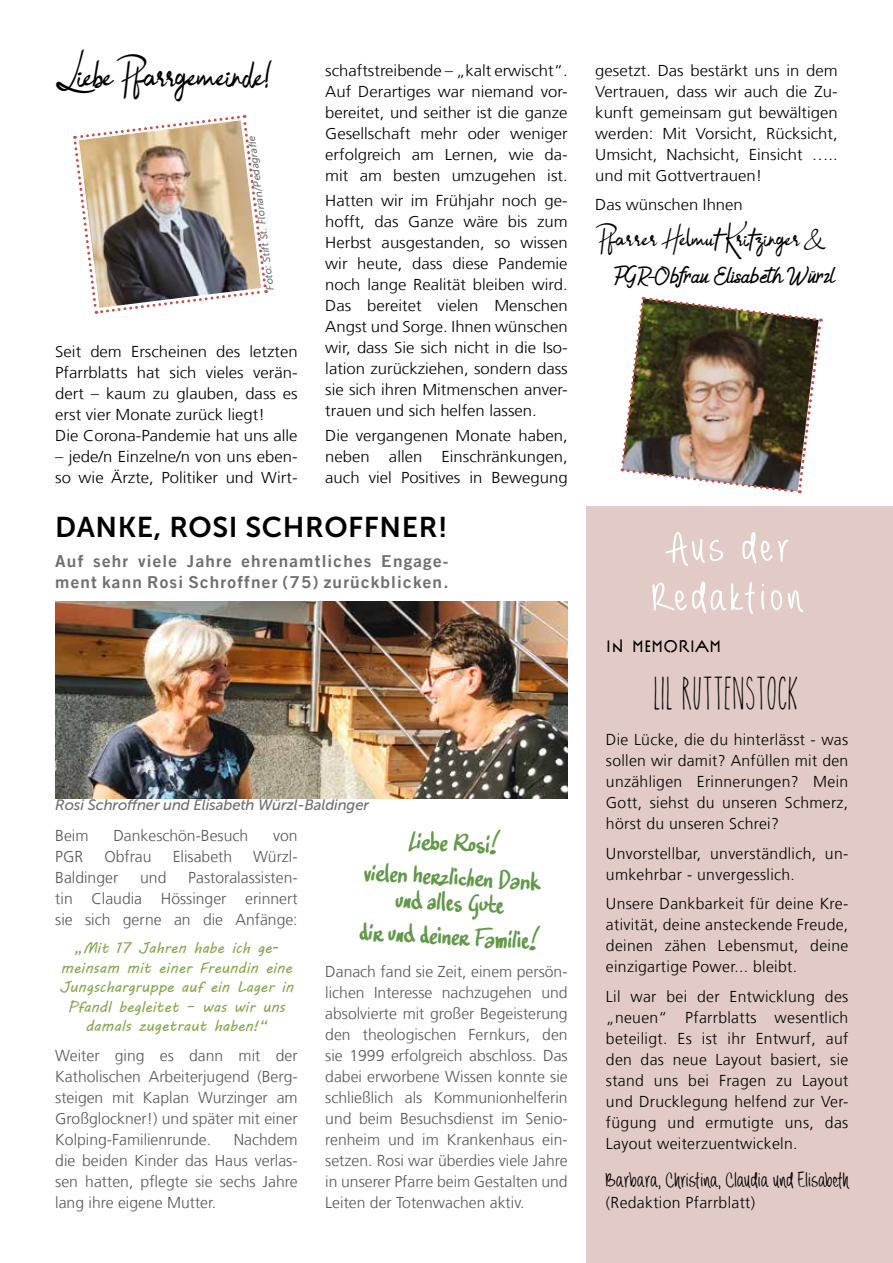
<style>
.page{position:relative;width:893px;height:1263px;background:#fff}
.page>*{position:absolute;margin:0;border:0;box-sizing:border-box;transform-origin:0 0}
.t1{font:700 58.5px/49.5px "Always Forever";letter-spacing:.07em;color:#fff;scale:1.13 1}
.t2{font:33px "The Skinny";letter-spacing:.02em;color:#000}
.t3{font:700 30px "Always Forever";letter-spacing:.02em;color:#000}
.t4{font:28.5px "Museo Sans 700";letter-spacing:.02em;color:#000}
.t5{font:25.5px "Humienly";letter-spacing:.01em;color:#000;scale:1.06 1}
.t6{font:25.5px "Bulgatti";color:#000}
.t7{font:24px/34px "Bloc Boy PERSONALUSEONLY";color:#619948;text-align:center}
.t8{font:18px "Bulgatti";letter-spacing:.02em;color:#000}
.t9{font:700 18px "P22 FLW Exhibition";letter-spacing:.02em;color:#000}
.t10{font:16.5px/21px "Trade Gothic LT Com Bd 2";letter-spacing:.07em;color:#706f6f;scale:1.04 1}
.t11{font:300 15.75px/21px "Frutiger LT Com";color:#000;text-align:justify;scale:1.06 1}
.t12{font:300 15.75px/21px "Frutiger LT Com";color:#575756;text-align:justify}
.t13{font:300 15.75px/21px "Frutiger LT Com";color:#000;text-align:justify}
.t14{font:300 15.75px/21px "Frutiger LT Com";letter-spacing:.02em;color:#000}
.t15{font:15px/19.5px "MV Boli";color:#83a74b;text-align:center}
.t16{font:italic 15px "Museo Sans 500";letter-spacing:-.01em;color:#706f6f}
.t17{font:italic 10.2px "Museo Sans 500";color:#706f6f}
.s1{font-family:"Chinal Light PERSONALUSEONLY";font-size:33px}
</style>
<div class="page">
<div style="left:587px;top:506px;width:306px;height:757px;background:#e2cbc7"></div>
<img style="left:73px;top:115px;width:195px;height:199px">
<img style="left:55px;top:602px;width:513px;height:196px">
<img style="left:620px;top:296px;width:203px;height:198px">
<h3 class="t6" style="left:55px;top:64px;width:218px">Liebe Pfarrgemeinde!</h3>
<p class="t17" style="left:265px;top:291px;width:157px;rotate:-97deg">Foto: Stift St. Florian/Pedagrafi e</p>
<p class="t11" style="left:55px;top:341px;width:230px;text-align:left">Seit dem Erscheinen des letzten<br>Pfarrblatts hat sich vieles verän&shy;dert – kaum zu glauben, dass es erst vier Monate zurück liegt!<br>Die Corona-Pandemie hat uns alle</p>
<p class="t11" style="left:55px;top:446px;width:230px">– jede/n Einzelne/n von uns eben&shy;so wie Ärzte, Politiker und Wirt-</p>
<p class="t11" style="left:325px;top:60px;width:230px">schaftstreibende – „kalt erwischt“.<br>Auf Derartiges war niemand vor&shy;bereitet, und seither ist die ganze Gesellschaft mehr oder weniger erfolgreich am Lernen, wie da&shy;mit am besten umzugehen ist.</p>
<p class="t11" style="left:325px;top:190px;width:230px">Hatten wir im Frühjahr noch ge&shy;hofft, das Ganze wäre bis zum Herbst ausgestanden, so wissen wir heute, dass diese Pandemie noch lange Realität bleiben wird.<br>Das bereitet vielen Menschen Angst und Sorge. Ihnen wünschen wir, dass Sie sich nicht in die Iso&shy;lation zurückziehen, sondern dass sie sich ihren Mitmenschen anver&shy;trauen und sich helfen lassen.</p>
<p class="t11" style="left:325px;top:425px;width:230px">Die vergangenen Monate haben, neben allen Einschränkungen, auch viel Positives in Bewegung</p>
<h3 class="t4" style="left:55px;top:511px;width:394px">DANKE, ROSI SCHROFFNER!</h3>
<p class="t10" style="left:55px;top:550px;width:380px">Auf sehr viele Jahre ehrenamtliches Engage&shy;ment kann Rosi Schroffner (75) zurückblicken.</p>
<p class="t16" style="left:55px;top:796px;width:315px">Rosi Schroffner und Elisabeth Würzl-Baldinger</p>
<p class="t12" style="left:55px;top:825px;width:35px">Beim</p>
<p class="t12" style="left:113px;top:825px;width:136px">Dankeschön-Besuch</p>
<p class="t12" style="left:273px;top:825px;width:26px">von</p>
<p class="t12" style="left:55px;top:846px;width:30px">PGR</p>
<p class="t12" style="left:104px;top:846px;width:49px">Obfrau</p>
<p class="t12" style="left:173px;top:846px;width:61px">Elisabeth</p>
<p class="t12" style="left:253px;top:846px;width:46px">Würzl-</p>
<p class="t12" style="left:55px;top:867px;width:65px">Baldinger</p>
<p class="t12" style="left:140px;top:867px;width:28px">und</p>
<h3 class="t7" style="left:367px;top:820px;width:177px;rotate:3deg">Liebe Rosi!<br>vielen herzlichen Dank</h3>
<h3 class="t7" style="left:362px;top:880px;width:179px;rotate:3deg">und alles Gute<br>dir und deiner Familie!</h3>
<p class="t12" style="left:55px;top:867px;width:244px;text-indent:133px">Pastoralassisten&shy;tin Claudia Hössinger erinnert sie sich gerne an die Anfänge:</p>
<p class="t15" style="left:59px;top:938px;width:236px">„Mit 17 Jahren habe ich ge&shy;meinsam mit einer Freundin eine<br>Jungschargruppe auf ein Lager in<br>Pfandl begleitet – was wir uns damals zugetraut haben!“</p>
<p class="t12" style="left:55px;top:1045px;width:244px">Weiter ging es dann mit der Katholischen Arbeiterjugend (Berg&shy;steigen mit Kaplan Wurzinger am Großglockner!) und später mit einer Kolping-Familienrunde.</p>
<p class="t12" style="left:325px;top:961px;width:244px">Danach fand sie Zeit, einem persön&shy;lichen Interesse nachzugehen und absolvierte mit großer Begeisterung den theologischen Fernkurs, den sie 1999 erfolgreich abschloss. Das dabei erworbene Wissen konnte sie schließlich als Kommunionhelferin und beim Besuchsdienst im Senio&shy;renheim und im Krankenhaus ein&shy;setzen. Rosi war überdies viele Jahre in unserer Pfarre beim Gestalten und Leiten der Totenwachen aktiv.</p>
<p class="t12" style="left:55px;top:1129px;width:244px;text-indent:178px">Nachdem die beiden Kinder das Haus verlas&shy;sen hatten, pflegte sie sechs Jahre lang ihre eigene Mutter.</p>
<p class="t11" style="left:595px;top:60px;width:230px">gesetzt. Das bestärkt uns in dem Vertrauen, dass wir auch die Zu&shy;kunft gemeinsam gut bewältigen werden: Mit Vorsicht, Rücksicht, Umsicht, Nachsicht, Einsicht ….. und mit Gottvertrauen!</p>
<p class="t11" style="left:595px;top:194px;width:141px">Das wünschen Ihnen</p>
<p class="t8" style="left:595px;top:230px;width:231px">Pfarrer Helmut Kritzinger <span class="s1">&amp;</span></p>
<h3 class="t5" style="left:614px;top:262px;width:209px">PGR-Obfrau Elisabeth Würzl</h3>
<h1 class="t1" style="left:653px;top:526px;width:133px">Aus der<br>Redaktion</h1>
<p class="t9" style="left:606px;top:636px;width:117px">IN MEMORIAM</p>
<h2 class="t2" style="left:655px;top:676px;width:146px">LIL RUTTENSTOCK</h2>
<p class="t13" style="left:606px;top:729px;width:244px">Die Lücke, die du hinterlässt - was sollen wir damit? Anfüllen mit den unzähligen Erinnerungen? Mein Gott, siehst du unseren Schmerz, hörst du unseren Schrei?</p>
<p class="t14" style="left:606px;top:843px;width:244px">Unvorstellbar, unverständlich, un&shy;umkehrbar - unvergesslich.</p>
<p class="t13" style="left:606px;top:893px;width:244px">Unsere Dankbarkeit für deine Kre&shy;ativität, deine ansteckende Freude, deinen zähen Lebensmut, deine einzigartige Power... bleibt.</p>
<p class="t13" style="left:606px;top:986px;width:244px">Lil war bei der Entwicklung des „neuen“ Pfarrblatts wesentlich beteiligt. Es ist ihr Entwurf, auf den das neue Layout basiert, sie stand uns bei Fragen zu Layout und Drucklegung helfend zur Ver&shy;fügung und ermutigte uns, das Layout weiterzuentwickeln.</p>
<h3 class="t3" style="left:606px;top:1167px;width:244px">Barbara, Christina, Claudia und Elisabeth</h3>
<p class="t14" style="left:606px;top:1192px;width:151px">(Redaktion Pfarrblatt)</p>
</div>
